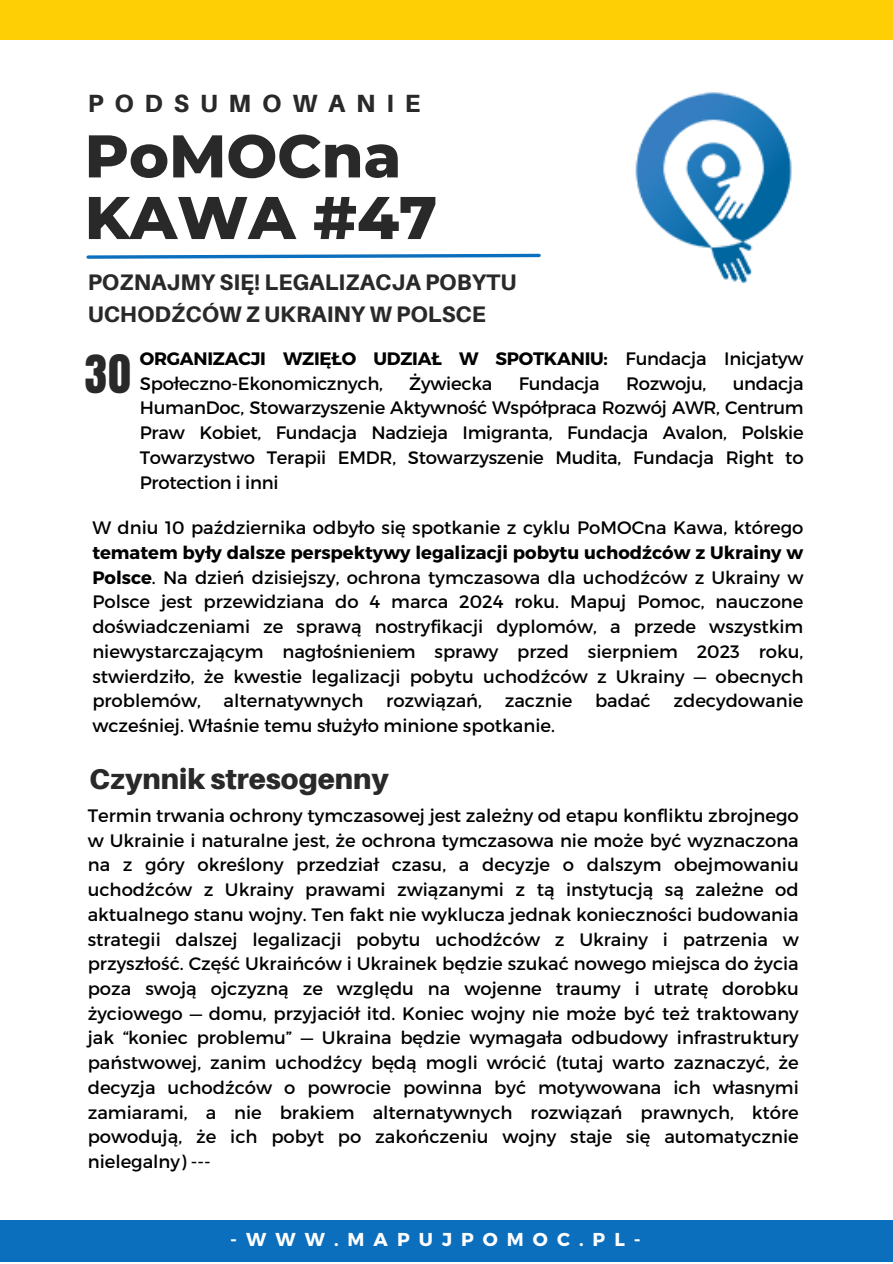
<style>
.page{position:relative;width:893px;height:1264px;background:#fff}
.page>*{position:absolute;margin:0;border:0;box-sizing:border-box;transform-origin:0 0}
.t1{font:800 60.15px/61.7px "Montserrat";color:#292929}
.t2{font:45px "Anton";color:#292929}
.t3{font:900 28.5px "Aileron";color:#292929}
.t4{font:800 24.9px "Aileron";letter-spacing:.435em;color:#292929}
.t5{font:800 22.5px/31.5px "Aileron";color:#292929}
.t6{font:700 18.6px "Montserrat";letter-spacing:.485em;color:#fff}
.t7{font:18px/24.8px "Montserrat";color:#000;text-align:justify}
.s1{font-weight:700}
</style>
<div class="page">
<div style="left:0;top:1220px;width:892px;height:42px;background:#0c6fbd"></div>
<div style="left:0;top:0;width:892px;height:39px;background:#ffcf06"></div>
<img style="left:635px;top:92px;width:157px;height:191px">
<svg style="left:86px;top:253px;width:455px;height:6px"></svg>
<p class="t4" style="left:88px;top:88px;width:334px">PODSUMOWANIE</p>
<p class="t1" style="left:85px;top:125px;width:354px">PoMOCna<br>KAWA #47</p>
<p class="t5" style="left:88px;top:266px;width:430px">POZNAJMY SIĘ! LEGALIZACJA POBYTU<br>UCHODŹCÓW Z UKRAINY W POLSCE</p>
<p class="t2" style="left:85px;top:341px;width:48px">30</p>
<p class="t7" style="left:140px;top:345px;width:665px"><span class="s1">ORGANIZACJI WZIĘŁO UDZIAŁ W SPOTKANIU:</span> Fundacja Inicjatyw<br>Społeczno-Ekonomicznych,</p>
<p class="t7" style="left:409px;top:370px;width:85px">Żywiecka</p>
<p class="t7" style="left:518px;top:370px;width:83px">Fundacja</p>
<p class="t7" style="left:626px;top:370px;width:82px">Rozwoju,</p>
<p class="t7" style="left:140px;top:370px;width:665px;text-indent:593px">undacja HumanDoc, Stowarzyszenie Aktywność Współpraca Rozwój AWR, Centrum Praw Kobiet, Fundacja Nadzieja Imigranta, Fundacja Avalon, Polskie Towarzystwo Terapii EMDR, Stowarzyszenie Mudita, Fundacja Right to Protection i inni</p>
<p class="t7" style="left:92px;top:514px;width:712px">W dniu 10 października odbyło się spotkanie z cyklu PoMOCna Kawa, którego <span class="s1">tematem były dalsze perspektywy legalizacji pobytu uchodźców z Ukrainy w Polsce</span>. Na dzień dzisiejszy, ochrona tymczasowa dla uchodźców z Ukrainy w Polsce jest przewidziana do 4 marca 2024 roku. Mapuj Pomoc, nauczone doświadczeniami ze sprawą nostryfikacji dyplomów, a przede wszystkim niewystarczającym nagłośnieniem sprawy przed sierpniem 2023 roku, stwierdziło, że kwestie legalizacji pobytu uchodźców z Ukrainy — obecnych problemów,</p>
<p class="t7" style="left:224px;top:687px;width:141px">alternatywnych</p>
<p class="t7" style="left:386px;top:687px;width:97px">rozwiązań,</p>
<p class="t7" style="left:504px;top:687px;width:69px">zacznie</p>
<p class="t7" style="left:595px;top:687px;width:57px">badać</p>
<p class="t7" style="left:673px;top:687px;width:131px">zdecydowanie</p>
<p class="t7" style="left:92px;top:712px;width:464px">wcześniej. Właśnie temu służyło minione spotkanie.</p>
<p class="t3" style="left:89px;top:761px;width:301px">Czynnik stresogenny</p>
<p class="t7" style="left:88px;top:802px;width:712px">Termin trwania ochrony tymczasowej jest zależny od etapu konfliktu zbrojnego w Ukrainie i naturalne jest, że ochrona tymczasowa nie może być wyznaczona na z góry określony przedział czasu, a decyzje o dalszym obejmowaniu uchodźców z Ukrainy prawami związanymi z tą instytucją są zależne od aktualnego stanu wojny. Ten fakt nie wyklucza jednak konieczności budowania strategii dalszej legalizacji pobytu uchodźców z Ukrainy i patrzenia w przyszłość. Część Ukraińców i Ukrainek będzie szukać nowego miejsca do życia poza swoją ojczyzną ze względu na wojenne traumy i utratę dorobku życiowego — domu, przyjaciół itd. Koniec wojny nie może być też traktowany jak “koniec problemu” — Ukraina będzie wymagała odbudowy infrastruktury państwowej, zanim uchodźcy będą mogli wrócić (tutaj warto zaznaczyć, że decyzja uchodźców o powrocie powinna być motywowana ich własnymi zamiarami, a nie brakiem alternatywnych rozwiązań prawnych, które powodują, że ich pobyt po zakończeniu wojny staje się automatycznie nielegalny) ---</p>
<p class="t6" style="left:230px;top:1227px;width:412px">-WWW.MAPUJPOMOC.PL-</p>
</div>
